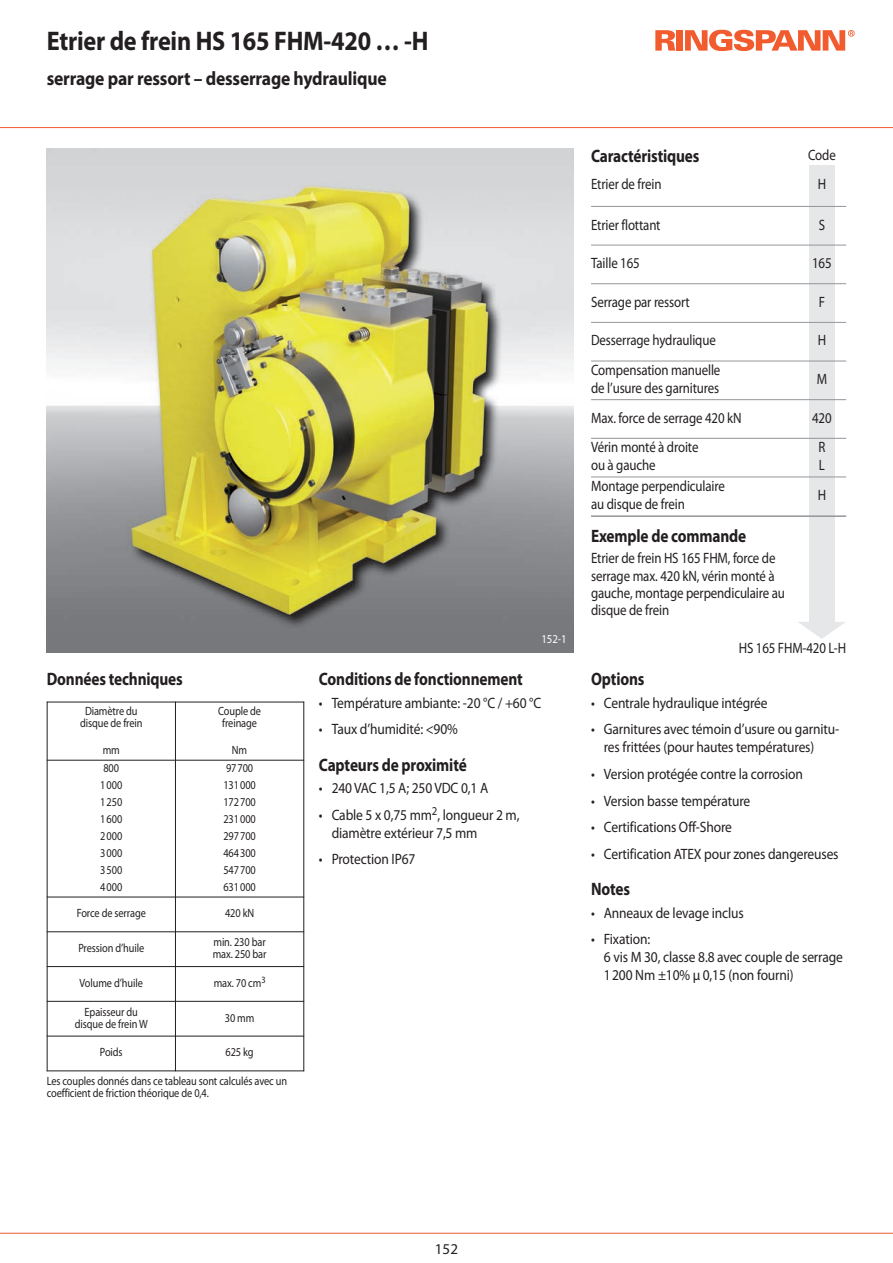
<style>
.page{position:relative;width:893px;height:1263px;background:#fff}
.page>*{position:absolute;margin:0;border:0;box-sizing:border-box;transform-origin:0 0}
.t1{font:700 27px "Myriad Pro";letter-spacing:-.01em;color:#231f20;scale:.9 1}
.t2{font:700 19.5px "Myriad Pro";letter-spacing:-.01em;color:#231f20;scale:.9 1}
.t3{font:700 18px "Myriad Pro";letter-spacing:-.01em;color:#231f20;scale:.85 1}
.t4{font:15px/18px "Myriad Pro";letter-spacing:-.01em;color:#231f20;scale:.9 1}
.t5{font:15px/18px "Myriad Pro";letter-spacing:-.01em;color:#231f20;scale:.86 1}
.t6{font:15px "Myriad Pro";letter-spacing:-.01em;color:#231f20}
.t7{font:12px/12px "Myriad Pro";letter-spacing:-.01em;color:#231f20;text-align:center;scale:.86 1}
.t8{font:12px "Myriad";color:#fff;scale:.9 1}
</style>
<div class="page">
<hr style="left:0;top:127px;width:893px;height:1px;background:#f15b2e">
<hr style="left:0;top:1233px;width:893px;height:1px;background:#f15b2e">
<img style="left:47px;top:149px;width:527px;height:504px">
<svg style="left:675px;top:30px;width:2px;height:21px"></svg>
<svg style="left:655px;top:30px;width:20px;height:21px"></svg>
<div style="left:677px;top:30px;width:6px;height:21px;background:#f15b2e"></div>
<svg style="left:685px;top:30px;width:170px;height:21px"></svg>
<div style="left:809px;top:165px;width:25px;height:461px;background:#e6e7e9"></div>
<svg style="left:798px;top:622px;width:47px;height:17px"></svg>
<hr style="left:591px;top:206px;width:255px;height:1px;background:#939598">
<hr style="left:591px;top:245px;width:255px;height:1px;background:#939598">
<hr style="left:591px;top:283px;width:255px;height:1px;background:#939598">
<hr style="left:591px;top:322px;width:255px;height:1px;background:#939598">
<hr style="left:591px;top:361px;width:255px;height:1px;background:#939598">
<hr style="left:591px;top:399px;width:255px;height:1px;background:#939598">
<hr style="left:591px;top:438px;width:255px;height:1px;background:#939598">
<hr style="left:591px;top:477px;width:255px;height:1px;background:#939598">
<hr style="left:591px;top:515px;width:255px;height:2px;background:#939598">
<hr style="left:47px;top:702px;width:1px;height:369px;background:#231f20">
<hr style="left:175px;top:702px;width:1px;height:369px;background:#231f20">
<hr style="left:303px;top:702px;width:1px;height:369px;background:#231f20">
<hr style="left:47px;top:702px;width:257px;height:1px;background:#231f20">
<hr style="left:47px;top:760px;width:257px;height:1px;background:#231f20">
<hr style="left:47px;top:897px;width:257px;height:1px;background:#231f20">
<hr style="left:47px;top:931px;width:257px;height:1px;background:#231f20">
<hr style="left:47px;top:966px;width:257px;height:1px;background:#231f20">
<hr style="left:47px;top:1001px;width:257px;height:1px;background:#231f20">
<hr style="left:47px;top:1036px;width:257px;height:1px;background:#231f20">
<hr style="left:47px;top:1070px;width:257px;height:1px;background:#231f20">
<h1 class="t1" style="left:47px;top:31px;width:426px">Etrier de frein HS 165 FHM-420 … -H</h1>
<h2 class="t2" style="left:47px;top:71px;width:379px">serrage par ressort – desserrage hydraulique</h2>
<p class="t8" style="left:541px;top:634px;width:29px">152-1</p>
<p class="t3" style="left:47px;top:673px;width:162px">Données techniques</p>
<p class="t7" style="left:80px;top:705px;width:74px">Diamètre du disque de frein</p>
<p class="t7" style="left:103px;top:744px;width:21px">mm</p>
<p class="t7" style="left:218px;top:705px;width:52px">Couple de freinage</p>
<p class="t7" style="left:232px;top:744px;width:19px">Nm</p>
<p class="t7" style="left:103px;top:763px;width:20px">800</p>
<p class="t7" style="left:226px;top:763px;width:33px">97 700</p>
<p class="t7" style="left:100px;top:780px;width:27px">1 000</p>
<p class="t7" style="left:223px;top:780px;width:39px">131 000</p>
<p class="t7" style="left:100px;top:797px;width:27px">1 250</p>
<p class="t7" style="left:223px;top:797px;width:39px">172 700</p>
<p class="t7" style="left:100px;top:814px;width:27px">1 600</p>
<p class="t7" style="left:223px;top:814px;width:39px">231 000</p>
<p class="t7" style="left:100px;top:831px;width:27px">2 000</p>
<p class="t7" style="left:223px;top:831px;width:39px">297 700</p>
<p class="t7" style="left:100px;top:848px;width:27px">3 000</p>
<p class="t7" style="left:223px;top:848px;width:39px">464 300</p>
<p class="t7" style="left:100px;top:865px;width:27px">3 500</p>
<p class="t7" style="left:223px;top:865px;width:39px">547 700</p>
<p class="t7" style="left:100px;top:882px;width:27px">4 000</p>
<p class="t7" style="left:223px;top:882px;width:39px">631 000</p>
<p class="t7" style="left:77px;top:908px;width:82px">Force de serrage</p>
<p class="t7" style="left:225px;top:908px;width:35px">420 kN</p>
<p class="t7" style="left:78px;top:943px;width:78px">Pression d’huile</p>
<p class="t7" style="left:213px;top:937px;width:64px;text-align:left">min. 230 bar max. 250 bar</p>
<p class="t7" style="left:80px;top:978px;width:75px">Volume d’huile</p>
<p class="t7" style="left:214px;top:978px;width:62px">max. 70 cm<sup>3</sup></p>
<p class="t7" style="left:75px;top:1007px;width:86px">Epaisseur du disque de frein W</p>
<p class="t7" style="left:225px;top:1013px;width:36px">30 mm</p>
<p class="t7" style="left:100px;top:1047px;width:28px">Poids</p>
<p class="t7" style="left:226px;top:1047px;width:34px">625 kg</p>
<p class="t7" style="left:47px;top:1076px;width:281px;text-align:left">Les couples donnés dans ce tableau sont calculés avec un coefficient de friction théorique de 0,4.</p>
<p class="t3" style="left:319px;top:673px;width:241px">Conditions de fonctionnement</p>
<p class="t4" style="left:319px;top:695px;width:249px">• Température ambiante: -20 °C / +60 °C</p>
<p class="t4" style="left:319px;top:721px;width:156px">• Taux d’humidité: &lt;90%</p>
<p class="t3" style="left:319px;top:758px;width:175px">Capteurs de proximité</p>
<p class="t4" style="left:319px;top:780px;width:190px">• 240 VAC 1,5 A; 250 VDC 0,1 A</p>
<p class="t4" style="left:332px;top:807px;width:210px;text-indent:-13px">• Cable 5 x 0,75 mm<sup>2</sup>, longueur 2 m, diamètre extérieur 7,5 mm</p>
<p class="t4" style="left:319px;top:851px;width:109px">• Protection IP67</p>
<p class="t3" style="left:591px;top:150px;width:129px">Caractéristiques</p>
<p class="t5" style="left:808px;top:147px;width:34px">Code</p>
<p class="t5" style="left:591px;top:176px;width:83px">Etrier de frein</p>
<p class="t5" style="left:818px;top:176px;width:11px">H</p>
<p class="t5" style="left:591px;top:217px;width:82px">Etrier flottant</p>
<p class="t5" style="left:819px;top:217px;width:9px">S</p>
<p class="t5" style="left:591px;top:255px;width:58px">Taille 165</p>
<p class="t5" style="left:812px;top:255px;width:24px">165</p>
<p class="t5" style="left:591px;top:294px;width:116px">Serrage par ressort</p>
<p class="t5" style="left:819px;top:294px;width:9px">F</p>
<p class="t5" style="left:591px;top:333px;width:147px">Desserrage hydraulique</p>
<p class="t5" style="left:818px;top:333px;width:11px">H</p>
<p class="t5" style="left:591px;top:362px;width:152px">Compensation manuelle de l’usure des garnitures</p>
<p class="t5" style="left:817px;top:371px;width:14px">M</p>
<p class="t5" style="left:591px;top:410px;width:176px">Max. force de serrage 420 kN</p>
<p class="t5" style="left:812px;top:410px;width:24px">420</p>
<p class="t5" style="left:591px;top:439px;width:126px">Vérin monté à droite ou à gauche</p>
<p class="t5" style="left:818px;top:439px;width:10px">R<br>L</p>
<p class="t5" style="left:591px;top:478px;width:157px">Montage perpendiculaire au disque de frein</p>
<p class="t5" style="left:818px;top:487px;width:11px">H</p>
<p class="t3" style="left:591px;top:529px;width:184px">Exemple de commande</p>
<p class="t5" style="left:591px;top:551px;width:227px;line-height:17.2px">Etrier de frein HS 165 FHM, force de serrage max. 420 kN, vérin monté à gauche, montage perpendiculaire au disque de frein</p>
<p class="t5" style="left:739px;top:640px;width:126px">HS 165 FHM-420 L-H</p>
<p class="t3" style="left:591px;top:673px;width:64px">Options</p>
<p class="t4" style="left:591px;top:695px;width:198px">• Centrale hydraulique intégrée</p>
<p class="t4" style="left:604px;top:721px;width:263px;text-indent:-13px">• Garnitures avec témoin d’usure ou garnitu&shy;res frittées (pour hautes températures)</p>
<p class="t4" style="left:591px;top:766px;width:237px">• Version protégée contre la corrosion</p>
<p class="t4" style="left:591px;top:793px;width:178px">• Version basse température</p>
<p class="t4" style="left:591px;top:819px;width:158px">• Certifications Off-Shore</p>
<p class="t4" style="left:591px;top:846px;width:277px">• Certification ATEX pour zones dangereuses</p>
<p class="t3" style="left:591px;top:883px;width:47px">Notes</p>
<p class="t4" style="left:591px;top:905px;width:171px">• Anneaux de levage inclus</p>
<p class="t4" style="left:604px;top:931px;width:267px;text-indent:-13px">• Fixation:<br>6 vis M 30, classe 8.8 avec couple de serrage<br>1 200 Nm ±10% µ 0,15 (non fourni)</p>
<p class="t6" style="left:435px;top:1244px;width:25px">152</p>
</div>
